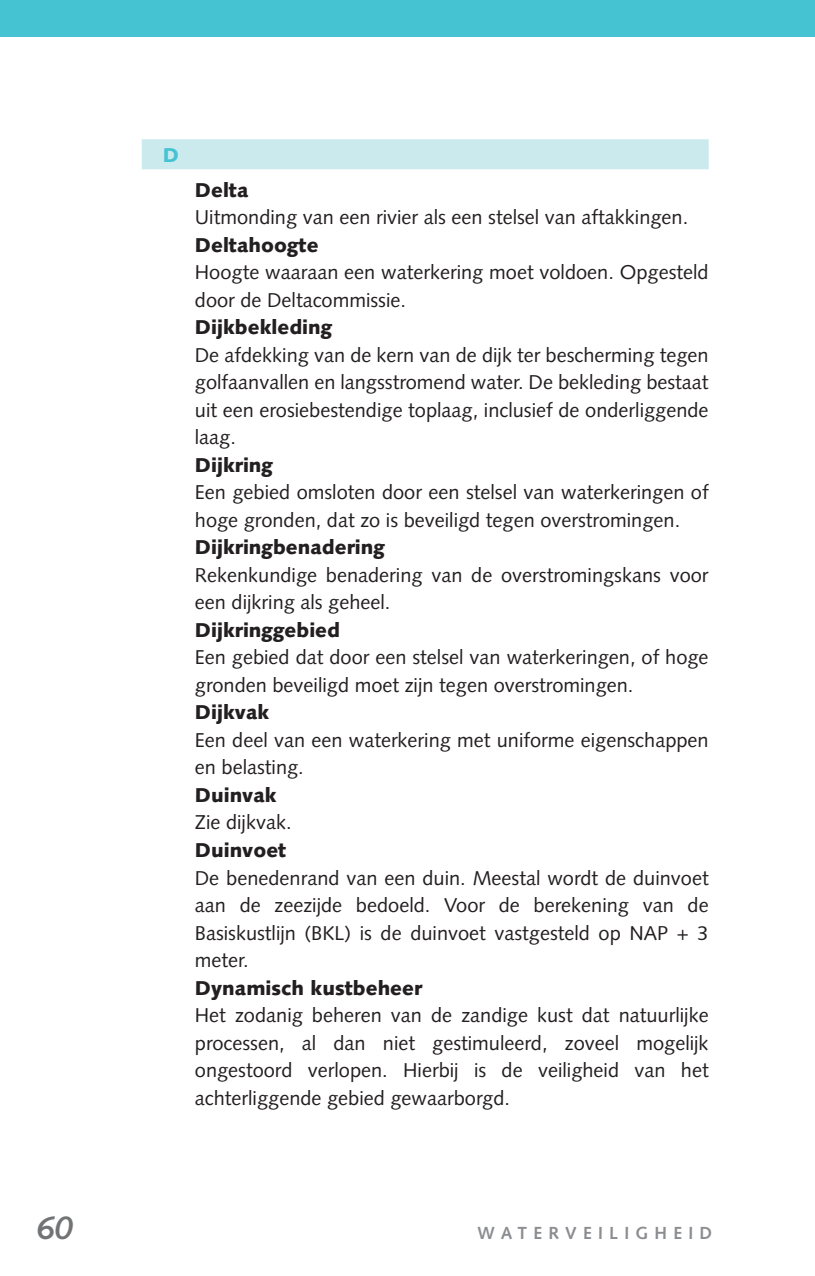
<style>
.page{position:relative;width:815px;height:1276px;background:#fff}
.page>*{position:absolute;margin:0;border:0;box-sizing:border-box;transform-origin:0 0}
.t1{font:italic 700 32.5px "Syntax";color:#717375}
.t2{font:20px/27.5px "Syntax";color:#231f20}
.t3{font:900 20px "Syntax";color:#231f20}
.t4{font:900 20px "Syntax";color:#46c3d2}
.t5{font:700 17.5px "Syntax";letter-spacing:.36em;color:#8b8d90}
</style>
<div class="page">
<div style="left:0;top:0;width:815px;height:37px;background:#46c3d2"></div>
<div style="left:142px;top:139px;width:567px;height:30px;background:#cbeaee"></div>
<p class="t4" style="left:163px;top:143px;width:18px">D</p>
<p class="t3" style="left:195px;top:178px;width:55px">Delta</p>
<p class="t2" style="left:195px;top:204px;width:495px">Uitmonding van een rivier als een stelsel van aftakkingen.</p>
<p class="t3" style="left:195px;top:233px;width:125px">Deltahoogte</p>
<p class="t2" style="left:195px;top:259px;width:515px">Hoogte waaraan een waterkering moet voldoen. Opgesteld door de Deltacommissie.</p>
<p class="t3" style="left:195px;top:315px;width:139px">Dijkbekleding</p>
<p class="t2" style="left:195px;top:341px;width:515px;text-align:justify">De afdekking van de kern van de dijk ter bescherming tegen golfaanvallen en langsstromend water. De bekleding bestaat uit een erosiebestendige toplaag, inclusief de onderliggende laag.</p>
<p class="t3" style="left:195px;top:453px;width:80px">Dijkring</p>
<p class="t2" style="left:195px;top:479px;width:515px">Een gebied omsloten door een stelsel van waterkeringen of hoge gronden, dat zo is beveiligd tegen overstromingen.</p>
<p class="t3" style="left:195px;top:535px;width:191px">Dijkringbenadering</p>
<p class="t2" style="left:195px;top:561px;width:515px">Rekenkundige benadering van de overstromingskans voor een dijkring als geheel.</p>
<p class="t3" style="left:195px;top:618px;width:147px">Dijkringgebied</p>
<p class="t2" style="left:195px;top:644px;width:515px">Een gebied dat door een stelsel van waterkeringen, of hoge gronden beveiligd moet zijn tegen overstromingen.</p>
<p class="t3" style="left:195px;top:700px;width:76px">Dijkvak</p>
<p class="t2" style="left:195px;top:726px;width:515px">Een deel van een waterkering met uniforme eigenschappen en belasting.</p>
<p class="t3" style="left:195px;top:783px;width:83px">Duinvak</p>
<p class="t2" style="left:195px;top:809px;width:98px">Zie dijkvak.</p>
<p class="t3" style="left:195px;top:838px;width:93px">Duinvoet</p>
<p class="t2" style="left:195px;top:864px;width:515px;text-align:justify">De benedenrand van een duin. Meestal wordt de duinvoet aan de zeezijde bedoeld. Voor de berekening van de Basiskustlijn (BKL) is de duinvoet vastgesteld op NAP + 3 meter.</p>
<p class="t3" style="left:195px;top:975px;width:229px">Dynamisch kustbeheer</p>
<p class="t2" style="left:195px;top:1001px;width:515px;text-align:justify">Het zodanig beheren van de zandige kust dat natuurlijke processen, al dan niet gestimuleerd, zoveel mogelijk ongestoord verlopen. Hierbij is de veiligheid van het achterliggende gebied gewaarborgd.</p>
<h1 class="t1" style="left:37px;top:1208px;width:38px">60</h1>
<p class="t5" style="left:478px;top:1223px;width:236px">WATERVEILIGHEID</p>
</div>
